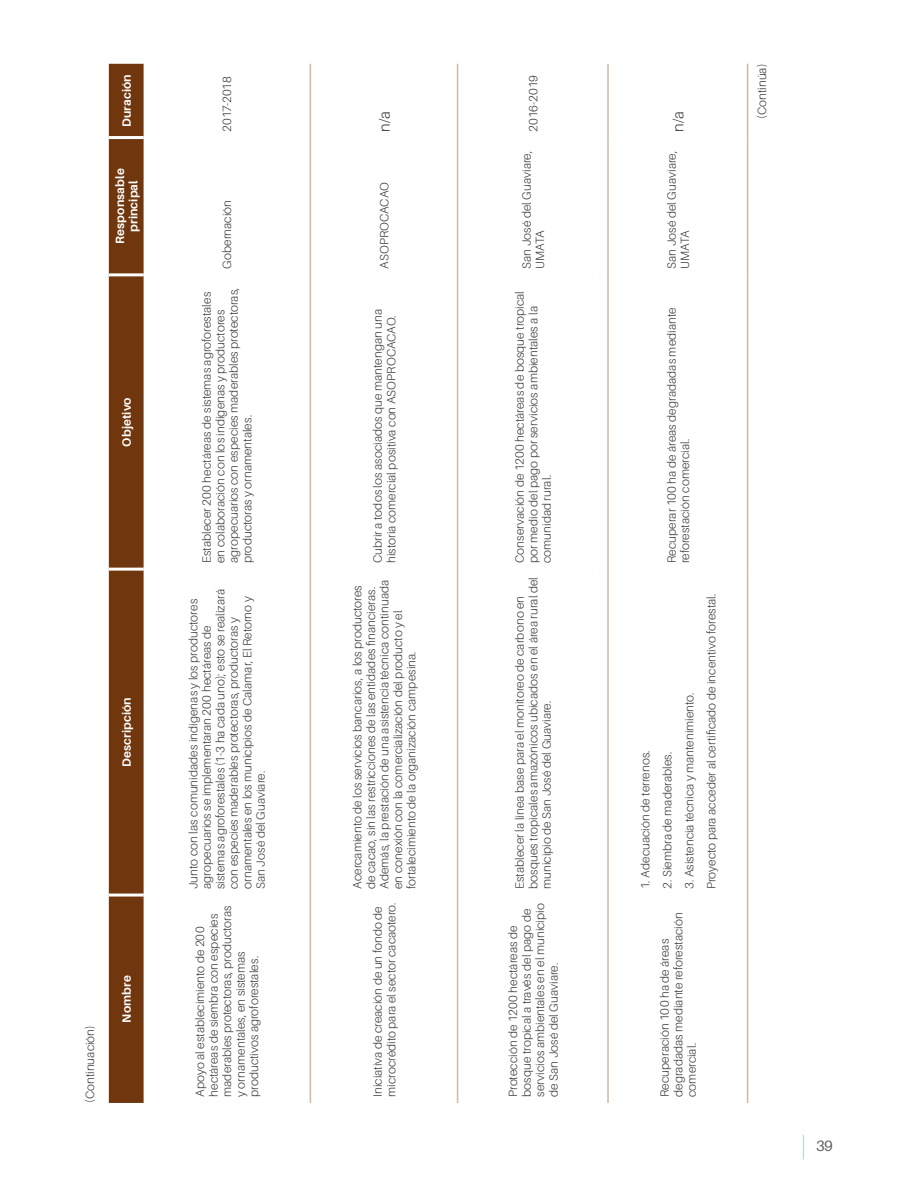
<style>
.page{position:relative;width:918px;height:1188px;background:#fff}
.page>*{position:absolute;margin:0;border:0;box-sizing:border-box;transform-origin:0 0}
.t1{font:300 15px "Aileron";color:#3c3c3b}
.t2{font:15px "Aileron";color:#646363}
.t3{font:300 12px/13.5px "Aileron";letter-spacing:.005em;color:#3c3c3b}
.t4{font:700 12px/13.5px "Aileron";letter-spacing:.01em;color:#fff;text-align:center}
.t5{font:300 12px "Aileron";letter-spacing:-.03em;color:#3c3c3b}
.t6{font:300 12px "Aileron";letter-spacing:-.025em;color:#3c3c3b}
</style>
<div class="page">
<svg style="left:803px;top:1135px;width:1px;height:25px"></svg>
<div style="left:109px;top:64px;width:35px;height:1039px;background:#70370f"></div>
<hr style="left:109px;top:894px;width:35px;height:3px;background:#fff">
<hr style="left:109px;top:568px;width:35px;height:3px;background:#fff">
<hr style="left:109px;top:273px;width:35px;height:3px;background:#fff">
<hr style="left:109px;top:136px;width:35px;height:3px;background:#fff">
<hr style="left:310px;top:895px;width:1px;height:208px;background:#cfb7a3">
<hr style="left:310px;top:569px;width:1px;height:326px;background:#cfb7a3">
<hr style="left:310px;top:275px;width:1px;height:294px;background:#cfb7a3">
<hr style="left:310px;top:138px;width:1px;height:137px;background:#cfb7a3">
<hr style="left:310px;top:64px;width:1px;height:74px;background:#cfb7a3">
<hr style="left:457px;top:895px;width:1px;height:208px;background:#cfb7a3">
<hr style="left:457px;top:569px;width:1px;height:326px;background:#cfb7a3">
<hr style="left:457px;top:275px;width:1px;height:294px;background:#cfb7a3">
<hr style="left:457px;top:138px;width:1px;height:137px;background:#cfb7a3">
<hr style="left:457px;top:64px;width:1px;height:74px;background:#cfb7a3">
<hr style="left:607px;top:895px;width:2px;height:208px;background:#cfb7a3">
<hr style="left:607px;top:569px;width:2px;height:326px;background:#cfb7a3">
<hr style="left:607px;top:275px;width:2px;height:294px;background:#cfb7a3">
<hr style="left:607px;top:138px;width:2px;height:137px;background:#cfb7a3">
<hr style="left:607px;top:64px;width:2px;height:74px;background:#cfb7a3">
<hr style="left:747px;top:895px;width:1px;height:208px;background:#cfb7a3">
<hr style="left:747px;top:569px;width:1px;height:326px;background:#cfb7a3">
<hr style="left:747px;top:275px;width:1px;height:294px;background:#cfb7a3">
<hr style="left:747px;top:138px;width:1px;height:137px;background:#cfb7a3">
<hr style="left:747px;top:64px;width:1px;height:74px;background:#cfb7a3">
<p class="t4" style="left:120px;top:127px;width:55px;rotate:-90deg">Duración</p>
<p class="t4" style="left:113px;top:244px;width:77px;rotate:-90deg">Responsable principal</p>
<p class="t4" style="left:120px;top:447px;width:51px;rotate:-90deg">Objetivo</p>
<p class="t4" style="left:120px;top:767px;width:71px;rotate:-90deg">Descripción</p>
<p class="t3" style="left:83px;top:1103px;width:79px;rotate:-90deg">(Continuación)</p>
<p class="t4" style="left:120px;top:1023px;width:49px;rotate:-90deg">Nombre</p>
<p class="t5" style="left:221px;top:132px;width:56px;rotate:-90deg">2017-2018</p>
<p class="t3" style="left:220px;top:269px;width:70px;rotate:-90deg">Gobernación</p>
<p class="t3" style="left:200px;top:563px;width:278px;rotate:-90deg">Establecer 200 hectáreas de sistemas agroforestales en colaboración con los indígenas y productores agropecuarios con especies maderables protectoras, productoras y ornamentales.</p>
<p class="t3" style="left:187px;top:889px;width:302px;rotate:-90deg">Junto con las comunidades indígenas y los productores agropecuarios se implementaran 200 hectáreas de sistemas agroforestales (1-3 ha cada uno); esto se realizará con especies maderables protectoras, productoras y ornamentales en los municipios de Calamar, El Retorno y San José del Guaviare.</p>
<p class="t3" style="left:193px;top:1097px;width:193px;rotate:-90deg">Apoyo al establecimiento de 200 hectáreas de siembra con especies maderables protectoras, productoras y ornamentales, en sistemas productivos agroforestales.</p>
<p class="t1" style="left:376px;top:132px;width:22px;rotate:-90deg">n/a</p>
<p class="t3" style="left:378px;top:269px;width:88px;rotate:-90deg">ASOPROCACAO</p>
<p class="t3" style="left:371px;top:563px;width:256px;rotate:-90deg">Cubrir a todos los asociados que mantengan una historia comercial positiva con ASOPROCACAO.</p>
<p class="t3" style="left:351px;top:889px;width:311px;rotate:-90deg">Acercamiento de los servicios bancarios, a los productores de cacao, sin las restricciones de las entidades financieras.<br>Además, la prestación de una asistencia técnica continuada en conexión con la comercialización del producto y el fortalecimiento de la organización campesina.</p>
<p class="t3" style="left:371px;top:1097px;width:196px;rotate:-90deg">Iniciativa de creación de un fondo de microcrédito para el sector cacaotero.</p>
<p class="t6" style="left:527px;top:132px;width:58px;rotate:-90deg">2016-2019</p>
<p class="t3" style="left:520px;top:269px;width:120px;rotate:-90deg">San José del Guaviare,<br>UMATA</p>
<p class="t3" style="left:513px;top:563px;width:274px;rotate:-90deg">Conservación de 1200 hectáreas de bosque tropical por medio del pago por servicios ambientales a la comunidad rural.</p>
<p class="t3" style="left:513px;top:889px;width:314px;rotate:-90deg">Establecer la línea base para el monitoreo de carbono en bosques tropicales amazónicos ubicados en el área rural del municipio de San José del Guaviare.</p>
<p class="t3" style="left:506px;top:1097px;width:195px;rotate:-90deg">Protección de 1200 hectáreas de bosque tropical a través del pago de servicios ambientales en el municipio de San José del Guaviare.</p>
<p class="t1" style="left:670px;top:132px;width:22px;rotate:-90deg">n/a</p>
<p class="t3" style="left:665px;top:269px;width:120px;rotate:-90deg">San José del Guaviare,<br>UMATA</p>
<p class="t3" style="left:665px;top:563px;width:257px;rotate:-90deg">Recuperar 100 ha de áreas degradadas mediante reforestación comercial.</p>
<p class="t3" style="left:639px;top:889px;width:140px;rotate:-90deg">1. Adecuación de terrenos.</p>
<p class="t3" style="left:661px;top:889px;width:139px;rotate:-90deg">2. Siembra de maderables.</p>
<p class="t3" style="left:678px;top:889px;width:297px;line-height:22px;rotate:-90deg">3. Asistencia técnica y mantenimiento.<br>Proyecto para acceder al certificado de incentivo forestal.</p>
<p class="t3" style="left:658px;top:1097px;width:186px;rotate:-90deg">Recuperación 100 ha de áreas degradadas mediante reforestación comercial.</p>
<p class="t3" style="left:755px;top:119px;width:56px;rotate:-90deg">(Continúa)</p>
<p class="t2" style="left:816px;top:1138px;width:18px">39</p>
</div>
